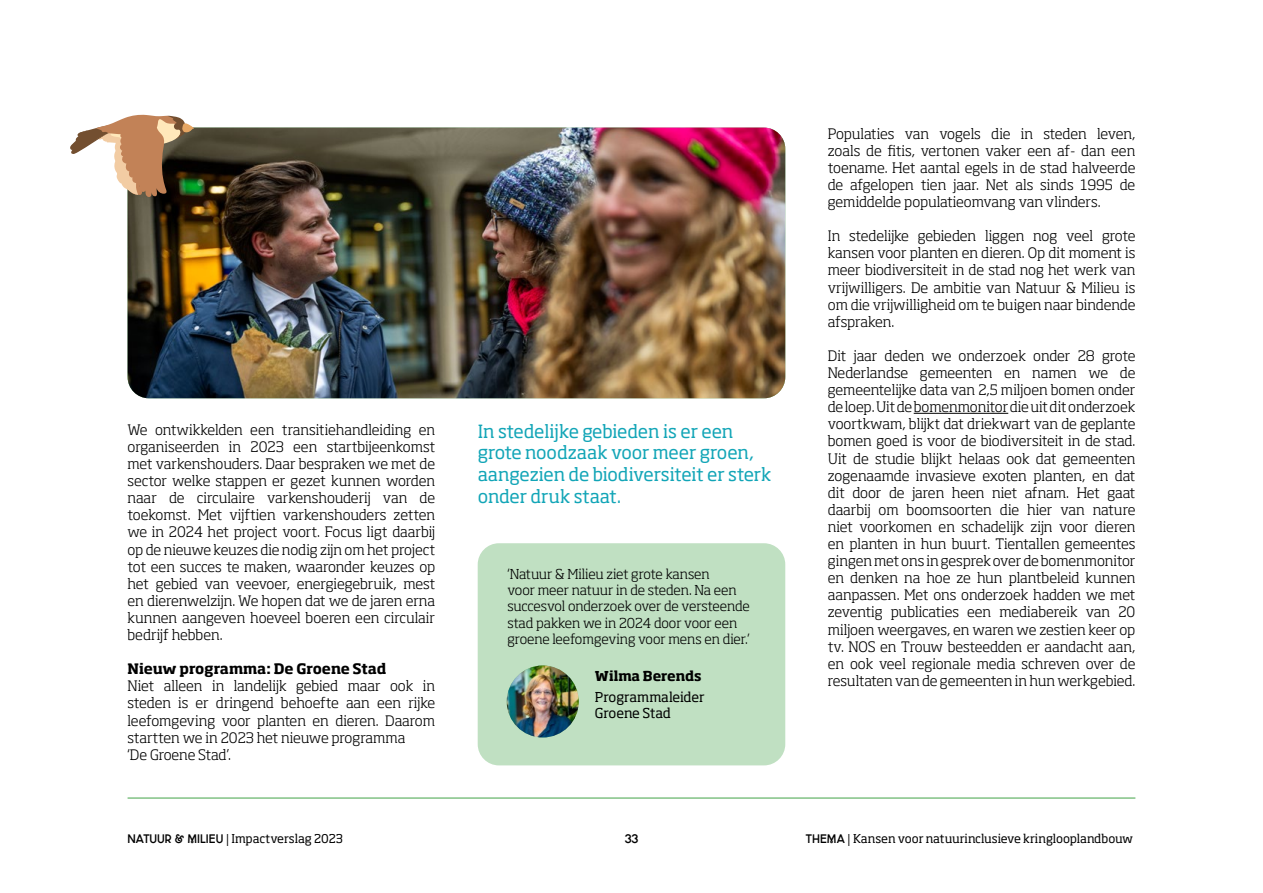
<style>
.page{position:relative;width:1263px;height:893px;background:#fff}
.page>*{position:absolute;margin:0;border:0;box-sizing:border-box;transform-origin:0 0}
.t1{font:18px/21.6px "Soho Std";letter-spacing:-.005em;color:#12a5b7}
.t2{font:300 14.25px/17.1px "Soho Std";letter-spacing:-.005em;color:#000;text-align:justify}
.t3{font:700 14.25px "Soho Std";letter-spacing:-.01em;color:#000}
.t4{font:300 13.5px/16.2px "Soho Std";letter-spacing:-.005em;color:#000}
.t5{font:13.5px/16.2px "Soho Std";letter-spacing:-.01em;color:#000}
.t6{font:700 13.5px "Soho Std";letter-spacing:-.005em;color:#000}
.t7{font:12px "Soho Std";letter-spacing:-.005em;color:#000}
.t8{font:12px "N&M Utrecht Bold";color:#000}
.s1{font-family:"N&M Utrecht Bold"}
</style>
<div class="page">
<hr style="left:128px;top:797px;width:1007px;height:2px;background:#81c285">
<div style="left:478px;top:543px;width:307px;height:222px;background:#c0e0c2;border-radius:21px"></div>
<img style="left:507px;top:665px;width:72px;height:72px;border-radius:36px">
<hr style="left:914px;top:413px;width:94px;height:1px;background:#000">
<img style="left:128px;top:128px;width:657px;height:270px">
<svg style="left:70px;top:114px;width:124px;height:84px"></svg>
<p class="t2" style="left:128px;top:421px;width:309px">We ontwikkelden een transitiehandleiding en organiseerden in 2023 een startbijeenkomst met varkenshouders. Daar bespraken we met de sector welke stappen er gezet kunnen worden naar de circulaire varkenshouderij van de toekomst. Met vijftien varkenshouders zetten we in 2024 het project voort. Focus ligt daarbij op de nieuwe keuzes die nodig zijn om het project tot een succes te maken, waaronder keuzes op het gebied van veevoer, energiegebruik, mest en dierenwelzijn. We hopen dat we de jaren erna kunnen aangeven hoeveel boeren een circulair bedrijf hebben.</p>
<p class="t3" style="left:128px;top:660px;width:260px">Nieuw programma: De Groene Stad</p>
<p class="t2" style="left:128px;top:677px;width:309px;text-align:left">Niet alleen in landelijk gebied maar ook in steden is er dringend behoefte aan een rijke leefomgeving voor planten en dieren. Daarom startten we in 2023 het nieuwe programma<br>‘De Groene Stad’.</p>
<p class="t1" style="left:478px;top:420px;width:295px">In stedelijke gebieden is er een grote noodzaak voor meer groen, aangezien de biodiversiteit er sterk onder druk staat.</p>
<p class="t4" style="left:507px;top:566px;width:244px">‘Natuur &amp; Milieu ziet grote kansen<br>voor meer natuur in de steden. Na een succesvol onderzoek over de versteende stad pakken we in 2024 door voor een groene leefomgeving voor mens en dier.’</p>
<p class="t6" style="left:595px;top:667px;width:108px">Wilma Berends</p>
<p class="t5" style="left:595px;top:689px;width:111px">Programmaleider<br>Groene Stad</p>
<p class="t7" style="left:128px;top:831px;width:217px"><span class="s1">NATUUR &amp; MILIEU |</span> Impactverslag 2023</p>
<p class="t8" style="left:625px;top:833px;width:15px">33</p>
<p class="t2" style="left:828px;top:125px;width:309px">Populaties van vogels die in steden leven, zoals de fitis, vertonen vaker een af- dan een toename. Het aantal egels in de stad halveerde de afgelopen tien jaar. Net als sinds 1995 de gemiddelde populatieomvang van vlinders.</p>
<p class="t2" style="left:828px;top:227px;width:309px">In stedelijke gebieden liggen nog veel grote kansen voor planten en dieren. Op dit moment is meer biodiversiteit in de stad nog het werk van vrijwilligers. De ambitie van Natuur &amp; Milieu is om die vrijwilligheid om te buigen naar bindende afspraken.</p>
<p class="t2" style="left:828px;top:347px;width:309px">Dit jaar deden we onderzoek onder 28 grote Nederlandse gemeenten en namen we de gemeentelijke data van 2,5 miljoen bomen onder de loep. Uit de bomenmonitor die uit dit onderzoek voortkwam, blijkt dat driekwart van de geplante bomen goed is voor de biodiversiteit in de stad.<br>Uit de studie blijkt helaas ook dat gemeenten zogenaamde invasieve exoten planten, en dat dit door de jaren heen niet afnam. Het gaat daarbij om boomsoorten die hier van nature niet voorkomen en schadelijk zijn voor dieren en planten in hun buurt. Tientallen gemeentes gingen met ons in gesprek over de bomenmonitor en denken na hoe ze hun plantbeleid kunnen aanpassen. Met ons onderzoek hadden we met zeventig publicaties een mediabereik van 20 miljoen weergaves, en waren we zestien keer op tv. NOS en Trouw besteedden er aandacht aan, en ook veel regionale media schreven over de resultaten van de gemeenten in hun werkgebied.</p>
<p class="t7" style="left:806px;top:831px;width:329px"><span class="s1">THEMA |</span> Kansen voor natuurinclusieve kringlooplandbouw</p>
</div>
